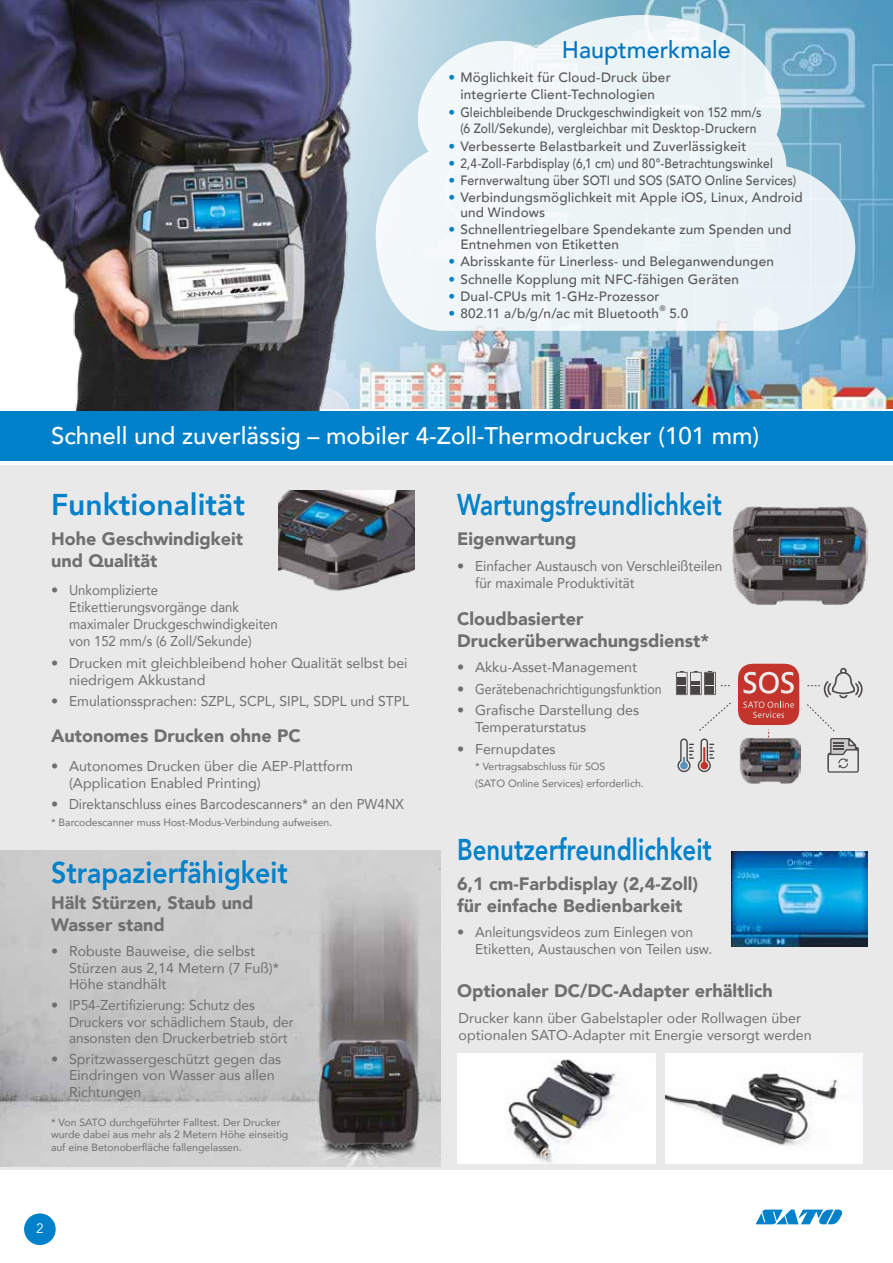
<style>
.page{position:relative;width:893px;height:1263px;background:#fff}
.page>*{position:absolute;margin:0;border:0;box-sizing:border-box;transform-origin:0 0}
.t1{font:800 30px "Avenir";color:#0081c9;scale:.81 1}
.t2{font:800 30px "Avenir";color:#0081c9;scale:.8 1}
.t3{font:800 30px "Avenir";color:#0081c9;scale:.89 1}
.t4{font:800 30px "Avenir";color:#0081c9}
.t5{font:500 24px "Avenir";color:#fff}
.t6{font:500 24px "Avenir";color:#0075bf}
.t7{font:900 18px/21.6px "Avenir";color:#706f6f}
.t8{font:14.25px/17.1px "Avenir";color:#706f6f}
.t9{font:500 13.5px/15px "Avenir";letter-spacing:.015em;color:#575756}
.t10{font:500 13.5px/16.2px "Avenir";letter-spacing:.015em;color:#575756;text-align:center;scale:.9 1}
.t11{font:500 13.5px "Avenir";letter-spacing:.015em;color:#575756;scale:.88 1}
.t12{font:500 13.5px "Avenir";letter-spacing:.015em;color:#575756;scale:.91 1}
.t13{font:13.5px "Avenir";color:#fff}
.t14{font:10.5px/12.6px "Avenir";color:#706f6f}
.t15{font:500 7.8px "Avenir";color:#575756}
.s1{color:#0081c9}
</style>
<div class="page">
<div style="left:0;top:466px;width:893px;height:701px;background:#e9e9e9"></div>
<img style="left:0;top:850px;width:440px;height:317px">
<img style="left:706px;top:0;width:187px;height:408px">
<img style="left:354px;top:0;width:352px;height:409px">
<img style="left:0;top:0;width:354px;height:411px">
<div style="left:0;top:411px;width:893px;height:49px;background:#0081c9"></div>
<img style="left:279px;top:490px;width:135px;height:101px">
<img style="left:732px;top:506px;width:135px;height:99px">
<img style="left:731px;top:851px;width:136px;height:96px">
<img style="left:666px;top:1053px;width:196px;height:110px">
<img style="left:457px;top:1053px;width:198px;height:110px">
<svg style="left:738px;top:664px;width:61px;height:74px"></svg>
<svg style="left:676px;top:671px;width:54px;height:24px"></svg>
<svg style="left:677px;top:702px;width:54px;height:70px"></svg>
<svg style="left:807px;top:667px;width:56px;height:106px"></svg>
<img style="left:739px;top:738px;width:61px;height:45px">
<div style="left:24px;top:1213px;width:32px;height:32px;background:#0081c9;border-radius:50%"></div>
<svg style="left:756px;top:1209px;width:86px;height:15px"></svg>
<svg style="left:376px;top:15px;width:479px;height:316px;fill:#ebf3f6"></svg>
<hr style="left:0;top:1167px;width:893px;height:2px;background:#e9e9e9">
<h2 class="t6" style="left:562px;top:29px;width:171px">Hauptmerkmale</h2>
<p class="t9" style="left:448px;top:68px;width:224px;line-height:17.1px;text-align:center"><span class="s1">•</span> Möglichkeit für Cloud-Druck über integrierte Client-Technologien</p>
<p class="t10" style="left:448px;top:104px;width:350px"><span class="s1">•</span> Gleichbleibende Druckgeschwindigkeit von 152 mm/s (6 Zoll/Sekunde), vergleichbar mit Desktop-Druckern</p>
<p class="t9" style="left:448px;top:138px;width:300px"><span class="s1">•</span> Verbesserte Belastbarkeit und Zuverlässigkeit</p>
<p class="t11" style="left:448px;top:151px;width:370px"><span class="s1">•</span> 2,4-Zoll-Farbdisplay (6,1 cm) und 80°-Betrachtungswinkel</p>
<p class="t12" style="left:448px;top:169px;width:384px"><span class="s1">•</span> Fernverwaltung über SOTI und SOS (SATO Online Services)</p>
<p class="t9" style="left:460px;top:189px;width:344px;text-indent:-12px"><span class="s1">•</span> Verbindungsmöglichkeit mit Apple iOS, Linux, Android und Windows</p>
<p class="t9" style="left:460px;top:221px;width:333px;text-indent:-12px"><span class="s1">•</span> Schnellentriegelbare Spendekante zum Spenden und<br>Entnehmen von Etiketten</p>
<p class="t9" style="left:448px;top:253px;width:327px"><span class="s1">•</span> Abrisskante für Linerless- und Beleganwendungen</p>
<p class="t9" style="left:448px;top:271px;width:292px"><span class="s1">•</span> Schnelle Kopplung mit NFC-fähigen Geräten</p>
<p class="t9" style="left:448px;top:288px;width:213px"><span class="s1">•</span> Dual-CPUs mit 1-GHz-Prozessor</p>
<p class="t9" style="left:448px;top:305px;width:212px"><span class="s1">•</span> 802.11 a/b/g/n/ac mit Bluetooth</p>
<p class="t15" style="left:659px;top:302px;width:8px">®</p>
<p class="t9" style="left:669px;top:305px;width:20px">5.0</p>
<h2 class="t5" style="left:51px;top:414px;width:710px">Schnell und zuverlässig – mobiler 4-Zoll-Thermodrucker (101 mm)</h2>
<h1 class="t4" style="left:51px;top:481px;width:195px">Funktionalität</h1>
<p class="t7" style="left:51px;top:527px;width:194px">Hohe Geschwindigkeit und Qualität</p>
<p class="t8" style="left:69px;top:581px;width:210px;text-indent:-18px">• Unkomplizierte<br>Etikettierungsvorgänge dank maximaler Druckgeschwindigkeiten von 152 mm/s (6 Zoll/Sekunde)</p>
<p class="t8" style="left:69px;top:654px;width:340px;text-indent:-18px">• Drucken mit gleichbleibend hoher Qualität selbst bei niedrigem Akkustand</p>
<p class="t8" style="left:51px;top:692px;width:359px">• Emulationssprachen: SZPL, SCPL, SIPL, SDPL und STPL</p>
<p class="t7" style="left:51px;top:725px;width:251px">Autonomes Drucken ohne PC</p>
<p class="t8" style="left:69px;top:757px;width:285px;text-indent:-18px">• Autonomes Drucken über die AEP-Plattform (Application Enabled Printing)</p>
<p class="t8" style="left:51px;top:795px;width:354px">• Direktanschluss eines Barcodescanners* an den PW4NX</p>
<p class="t14" style="left:51px;top:816px;width:283px">* Barcodescanner muss Host-Modus-Verbindung aufweisen.</p>
<h1 class="t3" style="left:51px;top:849px;width:268px">Strapazierfähigkeit</h1>
<p class="t7" style="left:51px;top:892px;width:204px">Hält Stürzen, Staub und<br>Wasser stand</p>
<p class="t8" style="left:69px;top:943px;width:212px;line-height:16.5px;text-indent:-18px">• Robuste Bauweise, die selbst<br>Stürzen aus 2,14 Metern (7 Fuß)*<br>Höhe standhält</p>
<p class="t8" style="left:69px;top:996px;width:226px;line-height:16.5px;text-indent:-18px">• IP54-Zertifizierung: Schutz des<br>Druckers vor schädlichem Staub, der ansonsten den Druckerbetrieb stört</p>
<p class="t8" style="left:69px;top:1050px;width:214px;line-height:16.5px;text-indent:-18px">• Spritzwassergeschützt gegen das<br>Eindringen von Wasser aus allen<br>Richtungen</p>
<p class="t14" style="left:51px;top:1115px;width:239px">* Von SATO durchgeführter Falltest. Der Drucker wurde dabei aus mehr als 2 Metern Höhe einseitig auf eine Betonoberfläche fallengelassen.</p>
<h1 class="t1" style="left:457px;top:481px;width:328px">Wartungsfreundlichkeit</h1>
<p class="t7" style="left:457px;top:527px;width:121px">Eigenwartung</p>
<p class="t8" style="left:475px;top:557px;width:249px;text-indent:-18px">• Einfacher Austausch von Verschleißteilen für maximale Produktivität</p>
<p class="t7" style="left:457px;top:608px;width:254px">Cloudbasierter<br>Druckerüberwachungsdienst*</p>
<p class="t8" style="left:457px;top:658px;width:182px">• Akku-Asset-Management</p>
<p class="t8" style="left:457px;top:680px;width:206px">• Gerätebenachrichtigungsfunktion</p>
<p class="t8" style="left:475px;top:701px;width:165px;text-indent:-18px">• Grafische Darstellung des<br>Temperaturstatus</p>
<p class="t8" style="left:457px;top:740px;width:100px">• Fernupdates</p>
<p class="t14" style="left:475px;top:758px;width:170px;line-height:16.8px">* Vertragsabschluss für SOS<br>(SATO Online Services) erforderlich.</p>
<h1 class="t2" style="left:457px;top:826px;width:320px">Benutzerfreundlichkeit</h1>
<p class="t7" style="left:457px;top:873px;width:242px">6,1 cm-Farbdisplay (2,4-Zoll) für einfache Bedienbarkeit</p>
<p class="t8" style="left:475px;top:923px;width:239px;text-indent:-18px">• Anleitungsvideos zum Einlegen von<br>Etiketten, Austauschen von Teilen usw.</p>
<p class="t7" style="left:457px;top:980px;width:317px">Optionaler DC/DC-Adapter erhältlich</p>
<p class="t8" style="left:459px;top:1009px;width:355px">Drucker kann über Gabelstapler oder Rollwagen über optionalen SATO-Adapter mit Energie versorgt werden</p>
<p class="t13" style="left:36px;top:1220px;width:9px">2</p>
</div>
